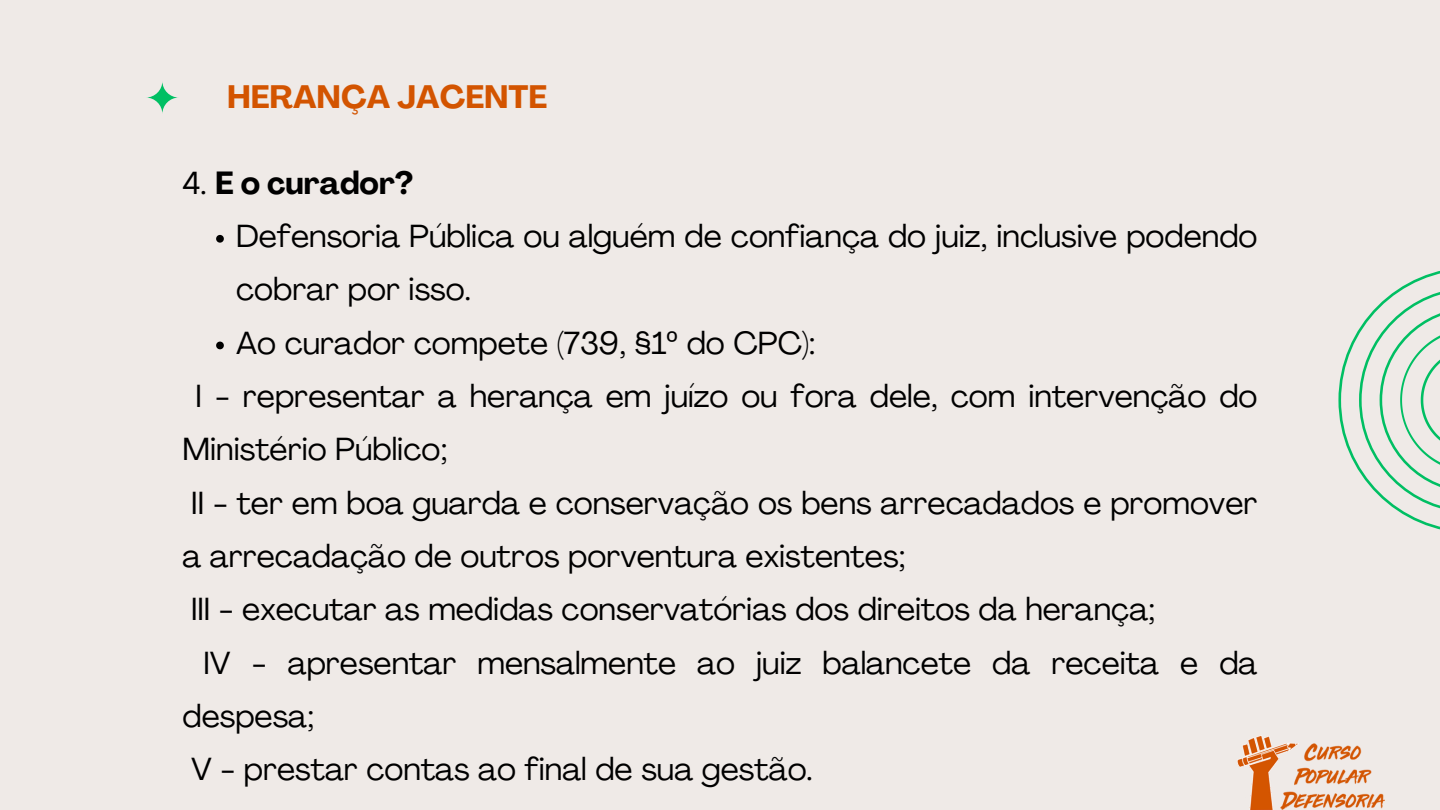
<style>
.page{position:relative;width:1440px;height:810px;background:#efeae7}
.page>*{position:absolute;margin:0;border:0;box-sizing:border-box;transform-origin:0 0}
.t1{font:700 32px "Agrandir";color:#d35400}
.t2{font:31.6px/53.3px "Agrandir";color:#000}
.t3{font:700 31.6px "Agrandir";color:#000}
.s1{font-weight:400}
.s2{font-family:"Noto Sans"}
</style>
<div class="page">
<svg style="left:146px;top:81px;width:33px;height:33px"></svg>
<svg style="left:1338px;top:270px;width:102px;height:260px"></svg>
<img style="left:1238px;top:736px;width:147px;height:74px">
<svg style="left:216px;top:235px;width:8px;height:8px"></svg>
<svg style="left:216px;top:342px;width:8px;height:7px"></svg>
<p class="t1" style="left:227px;top:84px;width:322px">HERANÇA JACENTE</p>
<p class="t3" style="left:182px;top:170px;width:232px"><span class="s1">4.</span> E o curador?</p>
<p class="t2" style="left:236px;top:212px;width:1023px">Defensoria Pública ou alguém de confiança do juiz, inclusive podendo cobrar por isso.</p>
<p class="t2" style="left:236px;top:319px;width:581px">Ao curador compete (739, §1<span class="s2">º</span> do CPC):</p>
<p class="t2" style="left:182px;top:372px;width:1077px;text-indent:13px">I - representar a herança em juízo ou fora dele, com intervenção do<br>Ministério Público;</p>
<p class="t2" style="left:182px;top:479px;width:1077px">II - ter em boa guarda e conservação os bens arrecadados e promover a arrecadação de outros porventura existentes;</p>
<p class="t2" style="left:191px;top:586px;width:966px">III - executar as medidas conservatórias dos direitos da herança;</p>
<p class="t2" style="left:182px;top:639px;width:1077px;text-indent:21px">IV - apresentar mensalmente ao juiz balancete da receita e da despesa;</p>
<p class="t2" style="left:191px;top:746px;width:623px">V - prestar contas ao final de sua gestão.</p>
</div>
